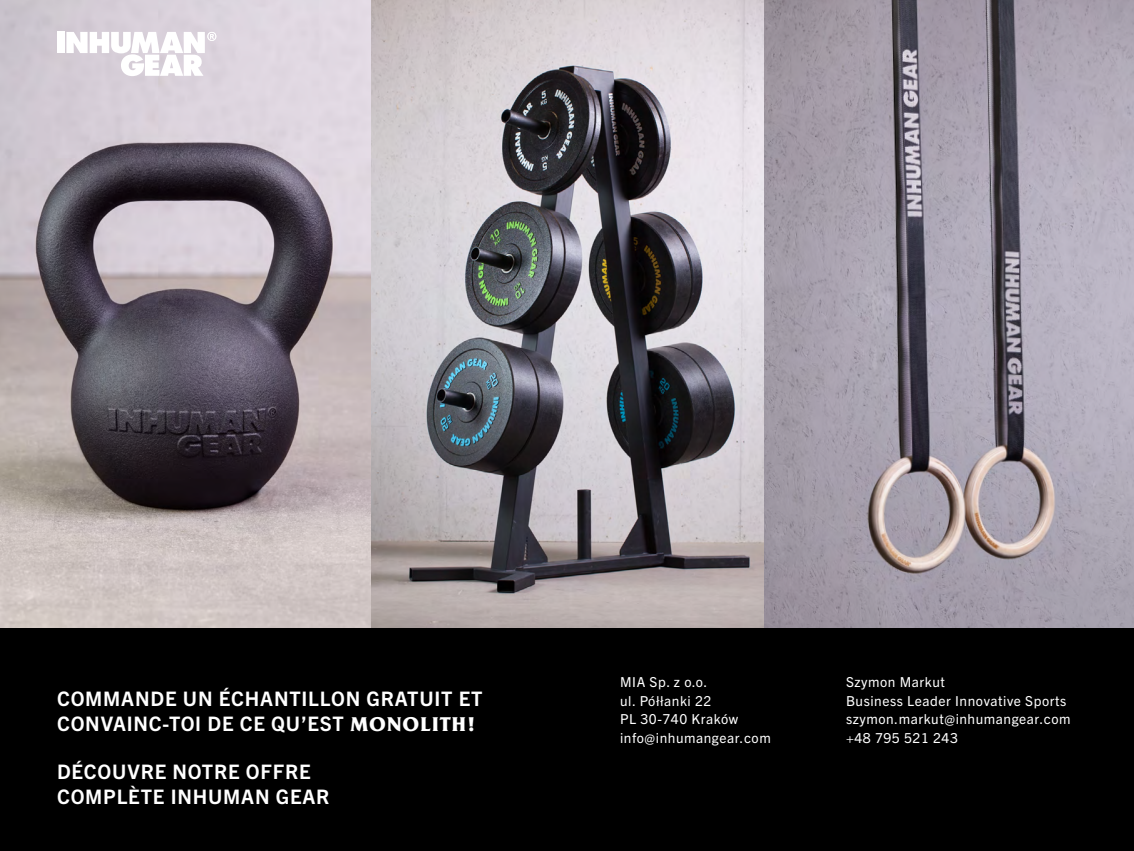
<style>
.page{position:relative;width:1134px;height:851px;background:#fff}
.page>*{position:absolute;margin:0;border:0;box-sizing:border-box;transform-origin:0 0}
.t1{font:700 20px/25px "Trade Gothic Next LT Pro";letter-spacing:.04em;color:#fff}
.t2{font:700 20px "Friz Quadrata Com";color:#fff}
.t3{font:13.75px/18.8px "Trade Gothic Next LT Pro";letter-spacing:.04em;color:#fff}
.s1{font-family:"Friz Quadrata Com"}
</style>
<div class="page">
<div style="left:0;top:627px;width:1134px;height:223px;background:#000"></div>
<img style="left:0;top:0;width:1134px;height:627px">
<div style="left:57px;top:32px;width:7px;height:21px;background:#fff"></div>
<svg style="left:66px;top:32px;width:150px;height:44px"></svg>
<h1 class="t1" style="left:57px;top:684px;width:427px;text-indent:78px">nde un Échantillon g ratuit et convainc-toi de ce qu’est <span class="s1">MONOLITH</span></h1>
<h1 class="t1" style="left:57px;top:684px;width:45px">Comma</h1>
<h1 class="t2" style="left:467px;top:711px;width:10px">!</h1>
<h1 class="t1" style="left:57px;top:757px;width:14px">Déc</h1>
<h1 class="t1" style="left:57px;top:757px;width:274px;text-indent:41px">ouvre notre offre com plète I nhuman Gear</h1>
<p class="t3" style="left:620px;top:671px;width:152px">MIA Sp. z o.o.<br>ul. Półłanki 22<br>PL 30-740 Kraków info@inhumangear.com</p>
<p class="t3" style="left:846px;top:671px;width:226px">Szymon Markut<br>Business Leader Innovative Sports szymon.markut@inhumangear.com +48 795 521 243</p>
</div>
